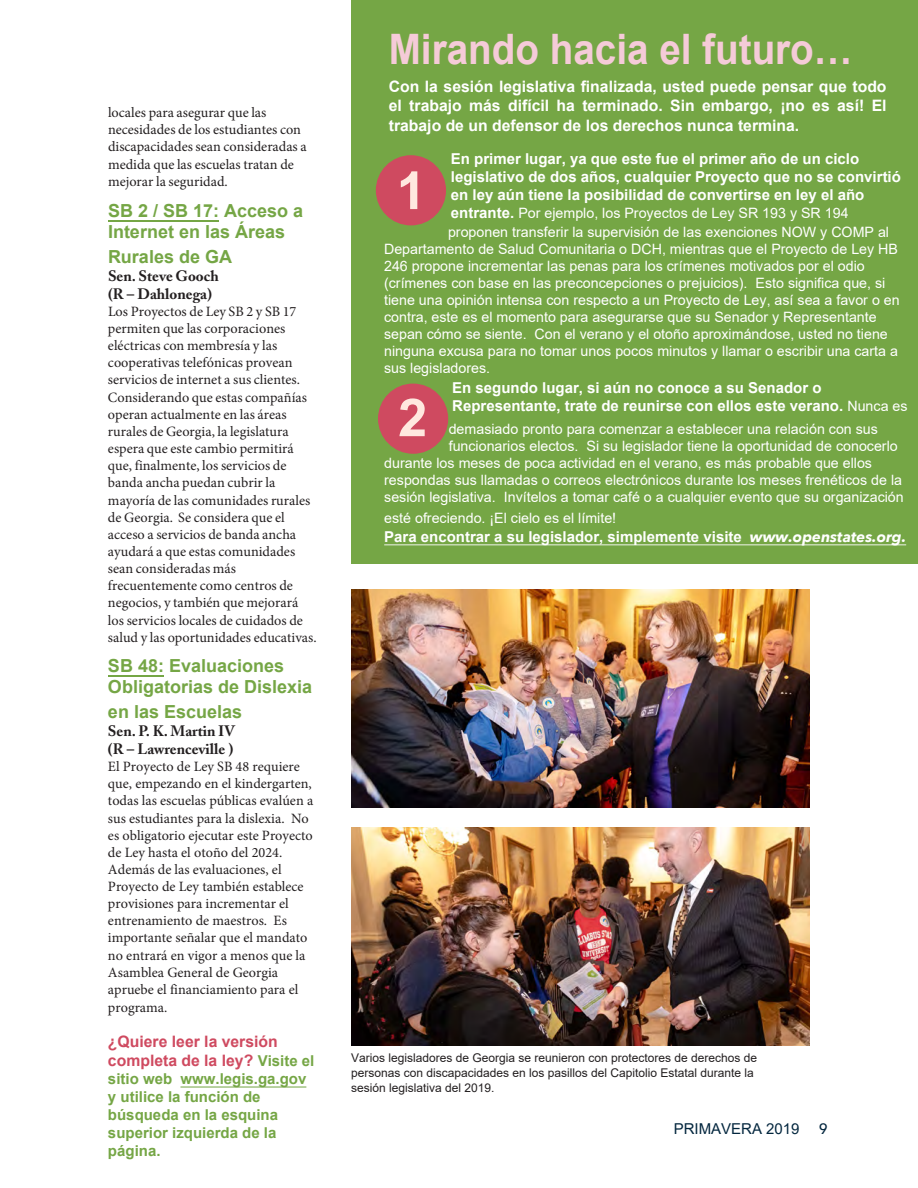
<style>
.page{position:relative;width:918px;height:1188px;background:#fff}
.page>*{position:absolute;margin:0;border:0;box-sizing:border-box;transform-origin:0 0}
.t1{font:700 52.5px "Arial";color:#ffe8df}
.t2{font:700 42px "Arial";color:#f5cbd8;scale:.92 1}
.t3{font:700 18px/21px "Arial";color:#75a645}
.t4{font:700 15.75px/19.5px "Arial";color:#fff;text-align:justify}
.t5{font:700 15.75px/18.9px "Arial";color:#cf4a60}
.t6{font:700 15px/18px "Arial";color:#fff}
.t7{font:700 15px/18px "Arial";color:#75a645}
.t8{font:700 15px/18px "Adobe Caslon";color:#231f20}
.t9{font:15px "Arial";color:#03263e}
.t10{font:500 15px "Avenir";color:#03263e}
.t11{font:14.25px/17.1px "Minion Pro";color:#231f20}
.t12{font:14.25px/17.1px "Arial";color:#fff}
.t13{font:12px/15px "Arial";color:#231f20}
.s1{font-size:15px;color:#75a645}
.s2{font-weight:700;font-size:15px}
.s3{font-weight:400;font-size:14.25px}
.s4{font-family:"Avenir Next";font-style:italic}
</style>
<div class="page">
<div style="left:351px;top:0;width:567px;height:564px;background:#75a645"></div>
<div style="left:376px;top:155px;width:70px;height:70px;background:#cf4a60;border-radius:50%"></div>
<div style="left:378px;top:384px;width:70px;height:70px;background:#cf4a60;border-radius:50%"></div>
<img style="left:351px;top:590px;width:459px;height:218px">
<img style="left:351px;top:828px;width:459px;height:218px">
<hr style="left:108px;top:220px;width:111px;height:2px;background:#75a645">
<hr style="left:108px;top:675px;width:56px;height:2px;background:#75a645">
<hr style="left:180px;top:1087px;width:126px;height:1px;background:#75a645">
<hr style="left:384px;top:544px;width:522px;height:1px;background:#fff">
<p class="t11" style="left:108px;top:104px;width:200px">locales para asegurar que las necesidades de los estudiantes con discapacidades sean consideradas a medida que las escuelas tratan de mejorar la seguridad.</p>
<p class="t3" style="left:108px;top:201px;width:197px">SB 2 / SB 17: Acceso a<br>Internet en las Áreas</p>
<p class="t3" style="left:108px;top:246px;width:126px">Rurales de GA</p>
<p class="t8" style="left:108px;top:267px;width:112px">Sen. Steve Gooch (R – Dahlonega)</p>
<p class="t11" style="left:108px;top:303px;width:210px">Los Proyectos de Ley SB 2 y SB 17 permiten que las corporaciones eléctricas con membresía y las cooperativas telefónicas provean servicios de internet a sus clientes.<br>Considerando que estas compañías operan actualmente en las áreas rurales de Georgia, la legislatura espera que este cambio permitirá que, finalmente, los servicios de banda ancha puedan cubrir la mayoría de las comunidades rurales de Georgia. Se considera que el acceso a servicios de banda ancha ayudará a que estas comunidades sean consideradas más frecuentemente como centros de negocios, y también que mejorará los servicios locales de cuidados de salud y las oportunidades educativas.</p>
<p class="t3" style="left:108px;top:656px;width:206px">SB 48: Evaluaciones<br>Obligatorias de Dislexia</p>
<p class="t3" style="left:108px;top:702px;width:136px">en las Escuelas</p>
<p class="t8" style="left:108px;top:722px;width:128px">Sen. P. K. Martin IV (R – Lawrenceville )</p>
<p class="t11" style="left:108px;top:758px;width:207px">El Proyecto de Ley SB 48 requiere que, empezando en el kindergarten, todas las escuelas públicas evalúen a sus estudiantes para la dislexia. No es obligatorio ejecutar este Proyecto de Ley hasta el otoño del 2024.<br>Además de las evaluaciones, el<br>Proyecto de Ley también establece provisiones para incrementar el entrenamiento de maestros. Es importante señalar que el mandato no entrará en vigor a menos que la<br>Asamblea General de Georgia apruebe el financiamiento para el programa.</p>
<p class="t5" style="left:108px;top:1032px;width:208px">¿Quiere leer la versión completa de la ley? <span class="s1">Visite el</span></p>
<p class="t7" style="left:108px;top:1070px;width:200px">sitio web www.legis.ga.gov y utilice la función de búsqueda en la esquina superior izquierda de la página.</p>
<p class="t2" style="left:389px;top:19px;width:506px">Mirando hacia el futuro…</p>
<p class="t4" style="left:389px;top:76px;width:499px">Con la sesión legislativa finalizada, usted puede pensar que todo el trabajo más difícil ha terminado. Sin embargo, ¡no es así! El trabajo de un defensor de los derechos nunca termina.</p>
<p class="t6" style="left:451px;top:150px;width:452px">En primer lugar, ya que este fue el primer año de un ciclo legislativo de dos años, cualquier Proyecto que no se convirtió en ley aún tiene la posibilidad de convertirse en ley el año</p>
<p class="t12" style="left:451px;top:204px;width:399px"><span class="s2">entrante.</span> Por ejemplo, los Proyectos de Ley SR 193 y SR 194</p>
<h1 class="t1" style="left:397px;top:154px;width:31px">1</h1>
<p class="t12" style="left:384px;top:223px;width:517px;text-indent:64px">proponen transferir la supervisión de las exenciones NOW y COMP al Departamento de Salud Comunitaria o DCH, mientras que el Proyecto de Ley HB 246 propone incrementar las penas para los crímenes motivados por el odio (crímenes con base en las preconcepciones o prejuicios). Esto significa que, si tiene una opinión intensa con respecto a un Proyecto de Ley, así sea a favor o en contra, este es el momento para asegurarse que su Senador y Representante sepan cómo se siente. Con el verano y el otoño aproximándose, usted no tiene ninguna excusa para no tomar unos pocos minutos y llamar o escribir una carta a sus legisladores.</p>
<p class="t6" style="left:452px;top:379px;width:457px">En segundo lugar, si aún no conoce a su Senador o<br>Representante, trate de reunirse con ellos este verano. <span class="s3">Nunca es</span></p>
<p class="t12" style="left:449px;top:420px;width:431px">demasiado pronto para comenzar a establecer una relación con sus</p>
<p class="t12" style="left:449px;top:437px;width:451px">funcionarios electos. Si su legislador tiene la oportunidad de conocerlo</p>
<p class="t12" style="left:384px;top:455px;width:489px">durante los meses de poca actividad en el verano, es más probable que ellos</p>
<p class="t12" style="left:384px;top:472px;width:519px">respondas sus llamadas o correos electrónicos durante los meses frenéticos de la</p>
<p class="t12" style="left:384px;top:489px;width:521px">sesión legislativa. Invítelos a tomar café o a cualquier evento que su organización</p>
<p class="t12" style="left:384px;top:510px;width:234px">esté ofreciendo. ¡El cielo es el límite!</p>
<p class="t6" style="left:384px;top:528px;width:523px">Para encontrar a su legislador, simplemente visite <span class="s4">www.openstates.org.</span></p>
<h1 class="t1" style="left:398px;top:381px;width:31px">2</h1>
<p class="t13" style="left:351px;top:1050px;width:408px">Varios legisladores de Georgia se reunieron con protectores de derechos de personas con discapacidades en los pasillos del Capitolio Estatal durante la sesión legislativa del 2019.</p>
<p class="t9" style="left:674px;top:1118px;width:127px">PRIMAVERA 2019</p>
<p class="t10" style="left:819px;top:1116px;width:10px">9</p>
</div>
